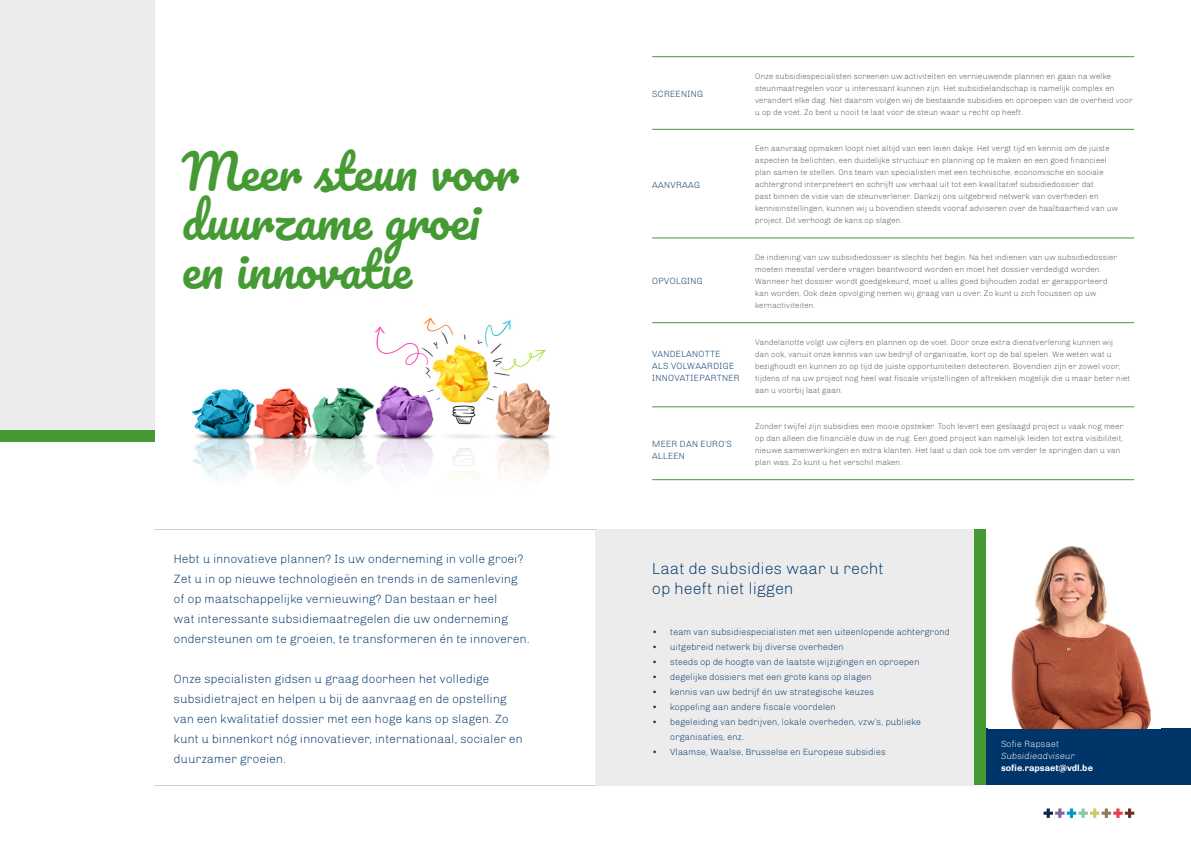
<style>
.page{position:relative;width:1191px;height:842px;background:#fff}
.page>*{position:absolute;margin:0;border:0;box-sizing:border-box;transform-origin:0 0}
.t1{font:47.8px/49px "Pacifico";color:#459a33}
.t2{font:300 16px/20px "Chivo";color:#00356a}
.t3{font:300 12px/20px "Chivo";color:#00356a}
.t4{font:300 9px/12px "Chivo";color:#00356a}
.t5{font:700 9px "Chivo";color:#fff}
.t6{font:italic 300 9px "Chivo";color:#fff}
.t7{font:300 9px "Chivo";color:#fff}
.t8{font:300 8px/12px "Chivo";color:#565655}
</style>
<div class="page">
<div style="left:985px;top:729px;width:206px;height:56px;background:#00356a"></div>
<div style="left:595px;top:529px;width:379px;height:256px;background:#ececec"></div>
<div style="left:0;top:0;width:154px;height:430px;background:#ececec"></div>
<div style="left:0;top:430px;width:154px;height:11px;background:#459a33"></div>
<div style="left:974px;top:529px;width:11px;height:256px;background:#459a33"></div>
<hr style="left:154px;top:785px;width:441px;height:1px;background:#cfd0d0">
<hr style="left:154px;top:529px;width:441px;height:1px;background:#cfd0d0">
<svg style="left:1043px;top:808px;width:91px;height:10px"></svg>
<hr style="left:652px;top:56px;width:482px;height:1px;background:#459a33">
<hr style="left:652px;top:129px;width:482px;height:1px;background:#459a33">
<hr style="left:652px;top:237px;width:482px;height:1px;background:#459a33">
<hr style="left:652px;top:322px;width:482px;height:1px;background:#459a33">
<hr style="left:652px;top:406px;width:482px;height:1px;background:#459a33">
<hr style="left:652px;top:479px;width:482px;height:1px;background:#459a33">
<img style="left:1011px;top:546px;width:140px;height:183px">
<img style="left:192px;top:318px;width:362px;height:163px">
<h1 class="t1" style="left:182px;top:150px;width:336px">Meer steun voor duurzame groei en innovatie</h1>
<p class="t3" style="left:174px;top:549px;width:357px">Hebt u innovatieve plannen? Is uw onderneming in volle groei?<br>Zet u in op nieuwe technologieën en trends in de samenleving of op maatschappelijke vernieuwing? Dan bestaan er heel<br>wat interessante subsidiemaatregelen die uw onderneming ondersteunen om te groeien, te transformeren én te innoveren.</p>
<p class="t3" style="left:174px;top:669px;width:350px">Onze specialisten gidsen u graag doorheen het volledige subsidietraject en helpen u bij de aanvraag en de opstelling van een kwalitatief dossier met een hoge kans op slagen. Zo kunt u binnenkort nóg innovatiever, internationaal, socialer en duurzamer groeien.</p>
<p class="t4" style="left:652px;top:88px;width:52px">SCREENING</p>
<p class="t4" style="left:652px;top:179px;width:49px">AANVRAAG</p>
<p class="t4" style="left:652px;top:275px;width:52px">OPVOLGING</p>
<p class="t4" style="left:652px;top:348px;width:89px">VANDELANOTTE<br>ALS VOLWAARDIGE<br>INNOVATIEPARTNER</p>
<p class="t4" style="left:652px;top:438px;width:81px">MEER DAN EURO’S<br>ALLEEN</p>
<p class="t8" style="left:755px;top:70px;width:379px">Onze subsidiespecialisten screenen uw activiteiten en vernieuwende plannen en gaan na welke steunmaatregelen voor u interessant kunnen zijn. Het subsidielandschap is namelijk complex en verandert elke dag. Net daarom volgen wij de bestaande subsidies en oproepen van de overheid voor u op de voet. Zo bent u nooit te laat voor de steun waar u recht op heeft.</p>
<p class="t8" style="left:755px;top:143px;width:364px">Een aanvraag opmaken loopt niet altijd van een leien dakje. Het vergt tijd en kennis om de juiste aspecten te belichten, een duidelijke structuur en planning op te maken en een goed financieel plan samen te stellen. Ons team van specialisten met een technische, economische en sociale achtergrond interpreteert en schrijft uw verhaal uit tot een kwalitatief subsidiedossier dat<br>past binnen de visie van de steunverlener. Dankzij ons uitgebreid netwerk van overheden en kennisinstellingen, kunnen wij u bovendien steeds vooraf adviseren over de haalbaarheid van uw project. Dit verhoogt de kans op slagen.</p>
<p class="t8" style="left:755px;top:251px;width:364px">De indiening van uw subsidiedossier is slechts het begin. Na het indienen van uw subsidiedossier moeten meestal verdere vragen beantwoord worden en moet het dossier verdedigd worden.<br>Wanneer het dossier wordt goedgekeurd, moet u alles goed bijhouden zodat er gerapporteerd kan worden. Ook deze opvolging nemen wij graag van u over. Zo kunt u zich focussen op uw kernactiviteiten.</p>
<p class="t8" style="left:755px;top:336px;width:377px">Vandelanotte volgt uw cijfers en plannen op de voet. Door onze extra dienstverlening kunnen wij<br>dan ook, vanuit onze kennis van uw bedrijf of organisatie, kort op de bal spelen. We weten wat u bezighoudt en kunnen zo op tijd de juiste opportuniteiten detecteren. Bovendien zijn er zowel voor, tijdens of na uw project nog heel wat fiscale vrijstellingen of aftrekken mogelijk die u maar beter niet aan u voorbij laat gaan.</p>
<p class="t8" style="left:755px;top:420px;width:370px">Zonder twijfel zijn subsidies een mooie opsteker. Toch levert een geslaagd project u vaak nog meer op dan alleen die financiële duw in de rug. Een goed project kan namelijk leiden tot extra visibiliteit, nieuwe samenwerkingen en extra klanten. Het laat u dan ook toe om verder te springen dan u van plan was. Zo kunt u het verschil maken.</p>
<h2 class="t2" style="left:652px;top:559px;width:233px">Laat de subsidies waar u recht op heeft niet liggen</h2>
<p class="t4" style="left:652px;top:626px;width:299px">• team van subsidiespecialisten met een uiteenlopende achtergrond</p>
<p class="t4" style="left:652px;top:641px;width:193px">• uitgebreid netwerk bij diverse overheden</p>
<p class="t4" style="left:652px;top:656px;width:269px">• steeds op de hoogte van de laatste wijzigingen en oproepen</p>
<p class="t4" style="left:652px;top:671px;width:221px">• degelijke dossiers met een grote kans op slagen</p>
<p class="t4" style="left:652px;top:686px;width:224px">• kennis van uw bedrijf én uw strategische keuzes</p>
<p class="t4" style="left:652px;top:701px;width:185px">• koppeling aan andere fiscale voordelen</p>
<p class="t4" style="left:670px;top:714px;width:252px;line-height:15px;text-indent:-18px">• begeleiding van bedrijven, lokale overheden, vzw’s, publieke organisaties, enz.</p>
<p class="t4" style="left:652px;top:746px;width:235px">• Vlaamse, Waalse, Brusselse en Europese subsidies</p>
<p class="t7" style="left:1001px;top:739px;width:60px">Sofie Rapsaet</p>
<p class="t6" style="left:1001px;top:751px;width:76px">Subsidieadviseur</p>
<p class="t5" style="left:1001px;top:763px;width:93px">sofie.rapsaet@vdl.be</p>
</div>
